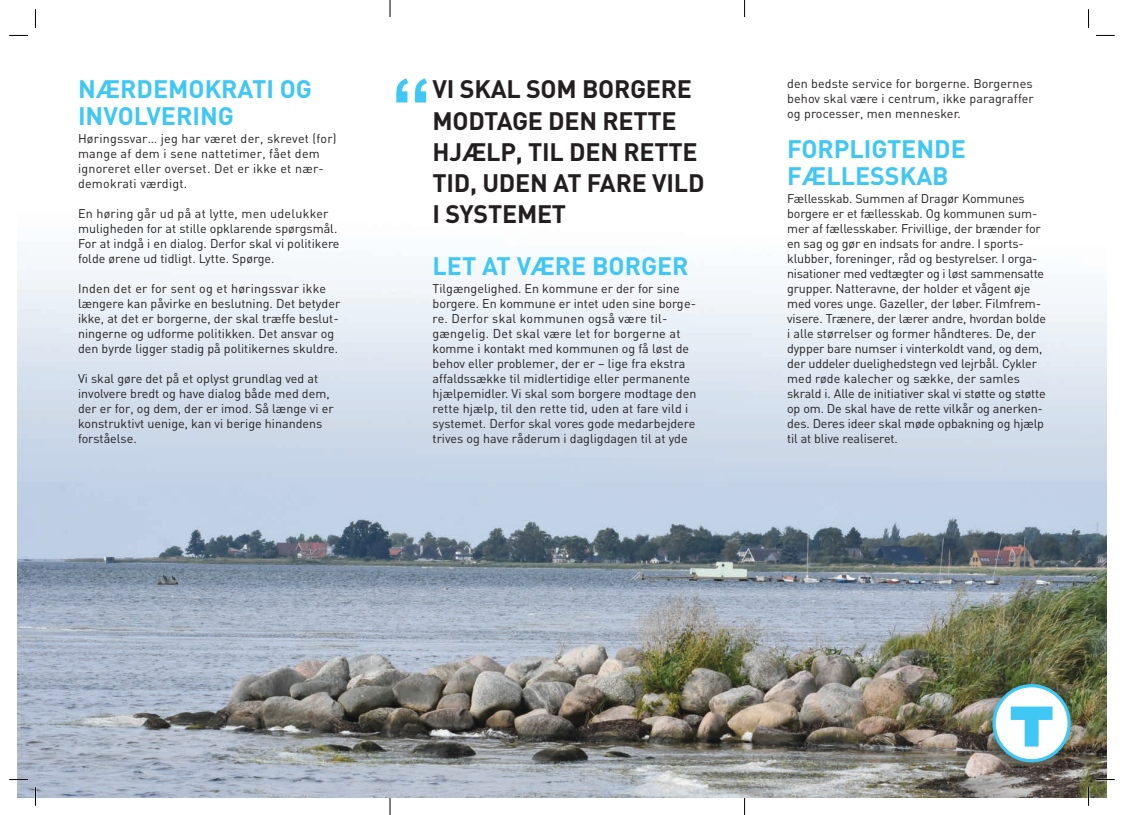
<style>
.page{position:relative;width:1124px;height:815px;background:#fff}
.page>*{position:absolute;margin:0;border:0;box-sizing:border-box;transform-origin:0 0}
.t1{font:700 81.25px "Arial";color:#40c7f4}
.t2{font:700 25px/31.2px "DIN";letter-spacing:-.01em;color:#231f20}
.t3{font:700 25px/26.2px "DIN";color:#40c7f4}
.t4{font:12.5px/15px "DIN";color:#231f20}
.t5{font:12.5px/15px "DIN";letter-spacing:.02em;color:#231f20}
</style>
<div class="page">
<hr style="left:389px;top:0;width:1px;height:815px;background:#000">
<hr style="left:744px;top:0;width:1px;height:815px;background:#000">
<img style="left:18px;top:18px;width:1088px;height:779px">
<div style="left:983px;top:675px;width:97px;height:97px;background:#231f20;opacity:.3"></div>
<svg style="left:992px;top:684px;width:78px;height:78px"></svg>
<svg style="left:9px;top:35px;width:19px;height:1px"></svg>
<svg style="left:1095px;top:35px;width:19px;height:1px"></svg>
<svg style="left:9px;top:779px;width:19px;height:1px"></svg>
<svg style="left:1095px;top:779px;width:19px;height:1px"></svg>
<svg style="left:35px;top:9px;width:1px;height:19px"></svg>
<svg style="left:35px;top:787px;width:1px;height:19px"></svg>
<svg style="left:1087px;top:9px;width:2px;height:19px"></svg>
<svg style="left:1087px;top:787px;width:2px;height:19px"></svg>
<h2 class="t3" style="left:78px;top:75px;width:235px">NÆRDEMOKRATI OG<br>INVOLVERING</h2>
<p class="t5" style="left:78px;top:131px;width:260px">Høringssvar… jeg har været der, skrevet (for) mange af dem i sene nattetimer, fået dem ignoreret eller overset. Det er ikke et nær&shy;demokrati værdigt.</p>
<p class="t4" style="left:78px;top:206px;width:263px">En høring går ud på at lytte, men udelukker muligheden for at stille opklarende spørgsmål.<br>For at indgå i en dialog. Derfor skal vi politikere folde ørene ud tidligt. Lytte. Spørge.</p>
<p class="t4" style="left:78px;top:281px;width:264px">Inden det er for sent og et høringssvar ikke længere kan påvirke en beslutning. Det betyder ikke, at det er borgerne, der skal træffe beslut&shy;ningerne og udforme politikken. Det ansvar og den byrde ligger stadig på politikernes skuldre.</p>
<p class="t4" style="left:78px;top:371px;width:257px">Vi skal gøre det på et oplyst grundlag ved at involvere bredt og have dialog både med dem, der er for, og dem, der er imod. Så længe vi er konstruktivt uenige, kan vi berige hinandens forståelse.</p>
<h1 class="t1" style="left:391px;top:55px;width:42px">“</h1>
<h2 class="t2" style="left:432px;top:73px;width:273px">VI SKAL SOM BORGERE<br>MODTAGE DEN RETTE<br>HJÆLP, TIL DEN RETTE<br>TID, UDEN AT FARE VILD<br>I SYSTEMET</h2>
<h2 class="t3" style="left:432px;top:251px;width:257px">LET AT VÆRE BORGER</h2>
<p class="t4" style="left:432px;top:281px;width:265px">Tilgængelighed. En kommune er der for sine borgere. En kommune er intet uden sine borge&shy;re. Derfor skal kommunen også være til&shy;gængelig. Det skal være let for borgerne at komme i kontakt med kommunen og få løst de behov eller problemer, der er – lige fra ekstra affaldssække til midlertidige eller permanente hjælpemidler. Vi skal som borgere modtage den rette hjælp, til den rette tid, uden at fare vild i systemet. Derfor skal vores gode medarbejdere trives og have råderum i dagligdagen til at yde</p>
<p class="t4" style="left:787px;top:76px;width:248px;text-align:justify">den bedste service for borgerne. Borgernes behov skal være i centrum, ikke paragraffer og processer, men mennesker.</p>
<h2 class="t3" style="left:787px;top:135px;width:180px">FORPLIGTENDE<br>FÆLLESSKAB</h2>
<p class="t4" style="left:787px;top:191px;width:260px">Fællesskab. Summen af Dragør Kommunes borgere er et fællesskab. Og kommunen sum&shy;mer af fællesskaber. Frivillige, der brænder for en sag og gør en indsats for andre. I sports&shy;klubber, foreninger, råd og bestyrelser. I orga&shy;nisationer med vedtægter og i løst sammensatte grupper. Natteravne, der holder et vågent øje med vores unge. Gazeller, der løber. Filmfrem&shy;visere. Trænere, der lærer andre, hvordan bolde i alle størrelser og former håndteres. De, der dypper bare numser i vinterkoldt vand, og dem, der uddeler duelighedstegn ved lejrbål. Cykler med røde kalecher og sække, der samles skrald i. Alle de initiativer skal vi støtte og støtte op om. De skal have de rette vilkår og anerken&shy;des. Deres ideer skal møde opbakning og hjælp til at blive realiseret.</p>
</div>
